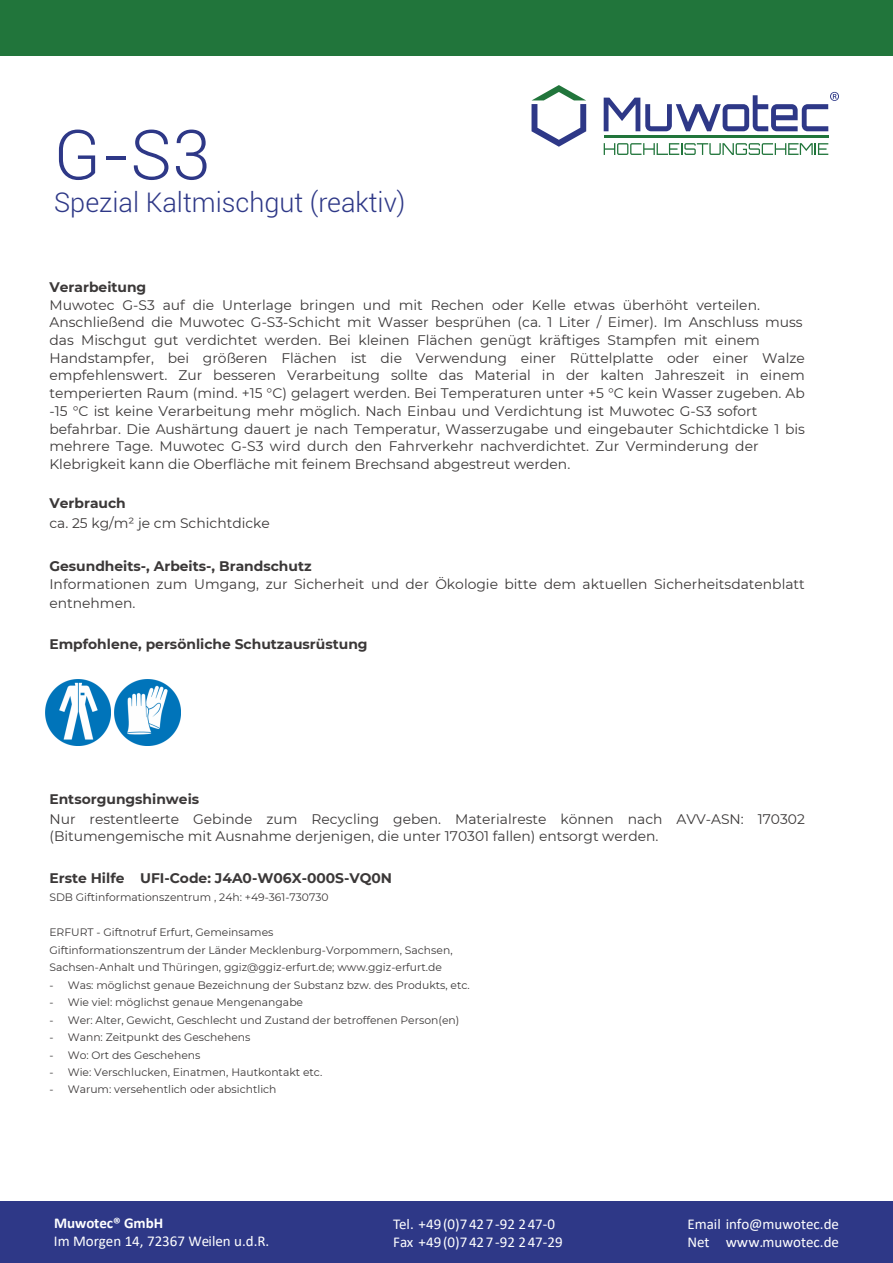
<style>
.page{position:relative;width:893px;height:1263px;background:#fff}
.page>*{position:absolute;margin:0;border:0;box-sizing:border-box;transform-origin:0 0}
.t1{font:300 69px "Roboto";color:#2e3887}
.t2{font:300 27px "Roboto";color:#2e3887}
.t3{font:15px/18px "Calibri";color:#fff}
.t4{font:700 15px "Calibri";color:#fff}
.t5{font:13.8px/17.7px "Montserrat";color:#3b3838}
.t6{font:700 13.8px "Montserrat";color:#3b3838}
.t7{font:10.8px/17.4px "Montserrat";color:#3b3838}
</style>
<div class="page">
<div style="left:0;top:0;width:893px;height:55px;background:#21753b"></div>
<svg style="left:531px;top:85px;width:55px;height:62px"></svg>
<hr style="left:604px;top:136px;width:224px;height:2px;background:#21753b">
<svg style="left:604px;top:143px;width:224px;height:12px"></svg>
<svg style="left:604px;top:92px;width:235px;height:39px"></svg>
<div style="left:0;top:1201px;width:893px;height:62px;background:#2e3887"></div>
<img style="left:45px;top:680px;width:66px;height:65px">
<img style="left:115px;top:680px;width:65px;height:65px">
<h1 class="t1" style="left:54px;top:107px;width:158px">G-S3</h1>
<h2 class="t2" style="left:54px;top:183px;width:353px">Spezial Kaltmischgut (reaktiv)</h2>
<p class="t6" style="left:49px;top:277px;width:98px">Verarbeitung</p>
<p class="t5" style="left:49px;top:295px;width:757px">Muwotec G-S3 auf die Unterlage bringen und mit Rechen oder Kelle etwas überhöht verteilen.<br>Anschließend die Muwotec G-S3-Schicht mit Wasser besprühen (ca. 1 Liter / Eimer). Im Anschluss muss das Mischgut gut verdichtet werden. Bei kleinen Flächen genügt kräftiges Stampfen mit einem Handstampfer, bei größeren Flächen ist die Verwendung einer Rüttelplatte oder einer Walze empfehlenswert. Zur besseren Verarbeitung sollte das Material in der kalten Jahreszeit in einem temperierten Raum (mind. +15 °C) gelagert werden. Bei Temperaturen unter +5 °C kein Wasser zugeben. Ab -15 °C ist keine Verarbeitung mehr möglich. Nach Einbau und Verdichtung ist Muwotec G-S3 sofort befahrbar. Die Aushärtung dauert je nach Temperatur, Wasserzugabe und eingebauter Schichtdicke 1 bis mehrere Tage. Muwotec G-S3 wird durch den Fahrverkehr nachverdichtet. Zur Verminderung der Klebrigkeit kann die Oberfläche mit feinem Brechsand abgestreut werden.</p>
<p class="t6" style="left:49px;top:493px;width:78px">Verbrauch</p>
<p class="t5" style="left:49px;top:514px;width:222px">ca. 25 kg/m² je cm Schichtdicke</p>
<p class="t6" style="left:49px;top:556px;width:264px">Gesundheits-, Arbeits-, Brandschutz</p>
<p class="t5" style="left:49px;top:574px;width:757px;line-height:18.6px">Informationen zum Umgang, zur Sicherheit und der Ökologie bitte dem aktuellen Sicherheitsdatenblatt entnehmen.</p>
<p class="t6" style="left:49px;top:634px;width:320px">Empfohlene, persönliche Schutzausrüstung</p>
<p class="t6" style="left:49px;top:789px;width:151px">Entsorgungshinweis</p>
<p class="t5" style="left:49px;top:809px;width:757px">Nur restentleerte Gebinde zum Recycling geben. Materialreste können nach AVV-ASN: 170302 (Bitumengemische mit Ausnahme derjenigen, die unter 170301 fallen) entsorgt werden.</p>
<p class="t6" style="left:49px;top:868px;width:344px">Erste Hilfe UFI-Code: J4A0-W06X-000S-VQ0N</p>
<p class="t7" style="left:49px;top:888px;width:281px">SDB Giftinformationszentrum , 24h: +49-361-730730</p>
<p class="t7" style="left:49px;top:923px;width:405px">ERFURT - Giftnotruf Erfurt, Gemeinsames<br>Giftinformationszentrum der Länder Mecklenburg-Vorpommern, Sachsen, Sachsen-Anhalt und Thüringen, ggiz@ggiz-erfurt.de; www.ggiz-erfurt.de<br>-</p>
<p class="t7" style="left:68px;top:976px;width:404px">Was: möglichst genaue Bezeichnung der Substanz bzw. des Produkts, etc.</p>
<p class="t7" style="left:49px;top:993px;width:6px">-</p>
<p class="t7" style="left:68px;top:993px;width:237px">Wie viel: möglichst genaue Mengenangabe</p>
<p class="t7" style="left:49px;top:1011px;width:6px">-</p>
<p class="t7" style="left:68px;top:1011px;width:393px">Wer: Alter, Gewicht, Geschlecht und Zustand der betroffenen Person(en)</p>
<p class="t7" style="left:49px;top:1028px;width:6px">-</p>
<p class="t7" style="left:68px;top:1028px;width:184px">Wann: Zeitpunkt des Geschehens</p>
<p class="t7" style="left:49px;top:1045px;width:6px">-</p>
<p class="t7" style="left:68px;top:1045px;width:134px">Wo: Ort des Geschehens</p>
<p class="t7" style="left:49px;top:1063px;width:6px">-</p>
<p class="t7" style="left:68px;top:1063px;width:256px">Wie: Verschlucken, Einatmen, Hautkontakt etc.</p>
<p class="t7" style="left:49px;top:1080px;width:6px">-</p>
<p class="t7" style="left:68px;top:1080px;width:210px">Warum: versehentlich oder absichtlich</p>
<p class="t4" style="left:54px;top:1212px;width:111px">Muwotec® GmbH</p>
<p class="t3" style="left:54px;top:1231px;width:217px">Im Morgen 14, 72367 Weilen u.d.R.</p>
<p class="t3" style="left:393px;top:1215px;width:171px">Tel. +49(0)7427-92 247-0<br>Fax +49(0)7427-92 247-29</p>
<p class="t3" style="left:687px;top:1215px;width:153px">Email info@muwotec.de<br>Net www.muwotec.de</p>
</div>
